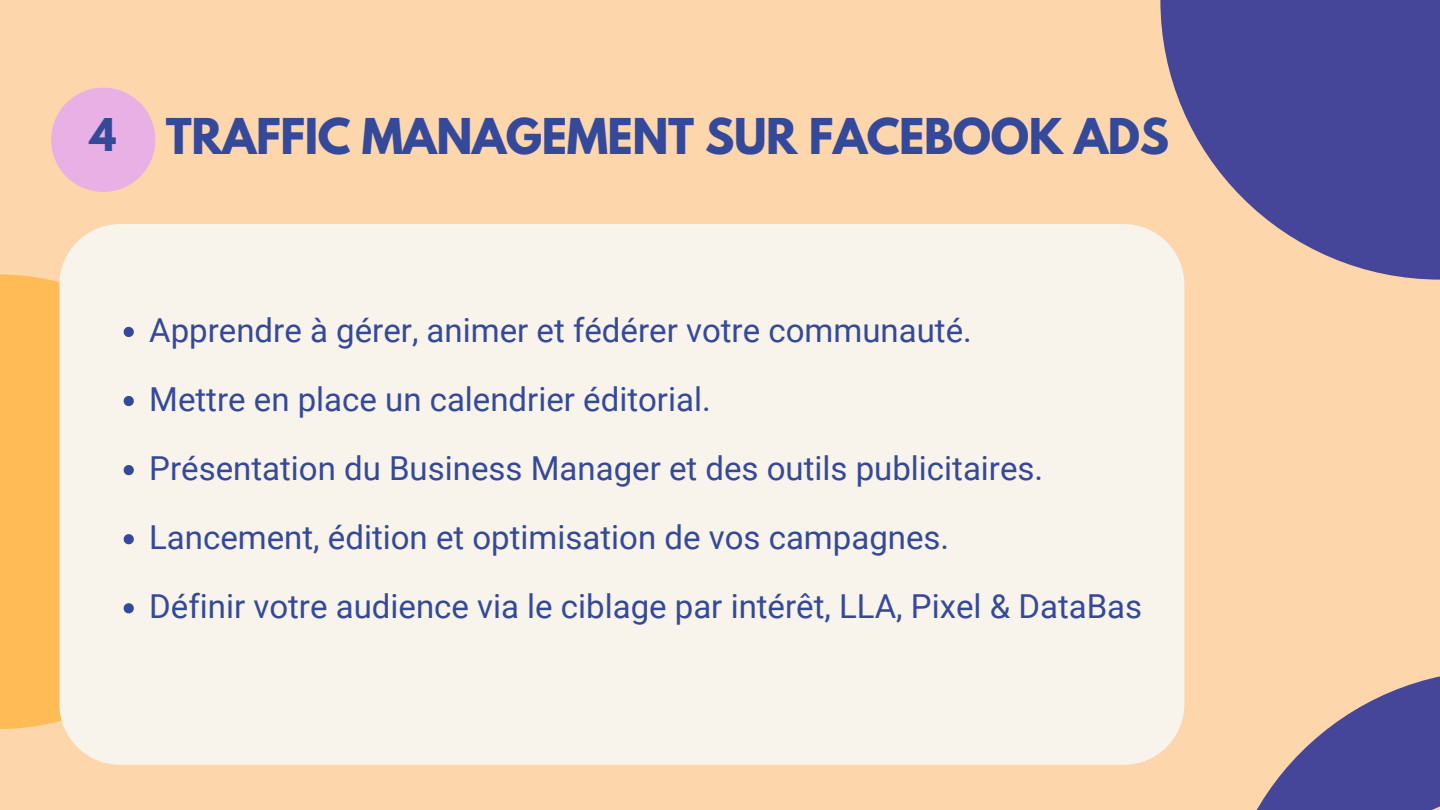
<style>
.page{position:relative;width:1440px;height:810px;background:#fdd6ab}
.page>*{position:absolute;margin:0;border:0;box-sizing:border-box;transform-origin:0 0}
.t1{font:700 43.7px "League Spartan";letter-spacing:-.01em;color:#34499a}
.t2{font:700 40px "League Spartan";color:#34499a}
.t3{font:33px "Roboto";color:#34499a}
</style>
<div class="page">
<div style="left:0;top:274px;width:61px;height:455px;background:#ffbb56"></div>
<svg style="left:1160px;top:0;width:280px;height:280px;fill:#454699"></svg>
<svg style="left:1256px;top:676px;width:184px;height:134px"></svg>
<div style="left:59px;top:224px;width:1125px;height:541px;background:#f8f4eb;border-radius:61px"></div>
<svg style="left:124px;top:327px;width:10px;height:10px"></svg>
<svg style="left:124px;top:396px;width:10px;height:10px"></svg>
<svg style="left:124px;top:465px;width:10px;height:10px"></svg>
<svg style="left:124px;top:534px;width:10px;height:10px"></svg>
<svg style="left:124px;top:603px;width:10px;height:10px"></svg>
<svg style="left:51px;top:88px;width:104px;height:104px"></svg>
<p class="t2" style="left:90px;top:115px;width:28px">4</p>
<p class="t1" style="left:166px;top:114px;width:1005px">TRAFFIC MANAGEMENT SUR FACEBOOK ADS</p>
<p class="t3" style="left:149px;top:312px;width:824px">Apprendre à gérer, animer et fédérer votre communauté.</p>
<p class="t3" style="left:149px;top:381px;width:563px">Mettre en place un calendrier éditorial.</p>
<p class="t3" style="left:149px;top:450px;width:896px">Présentation du Business Manager et des outils publicitaires.</p>
<p class="t3" style="left:149px;top:519px;width:802px">Lancement, édition et optimisation de vos campagnes.</p>
<p class="t3" style="left:149px;top:588px;width:995px">Définir votre audience via le ciblage par intérêt, LLA, Pixel &amp; DataBas</p>
</div>
